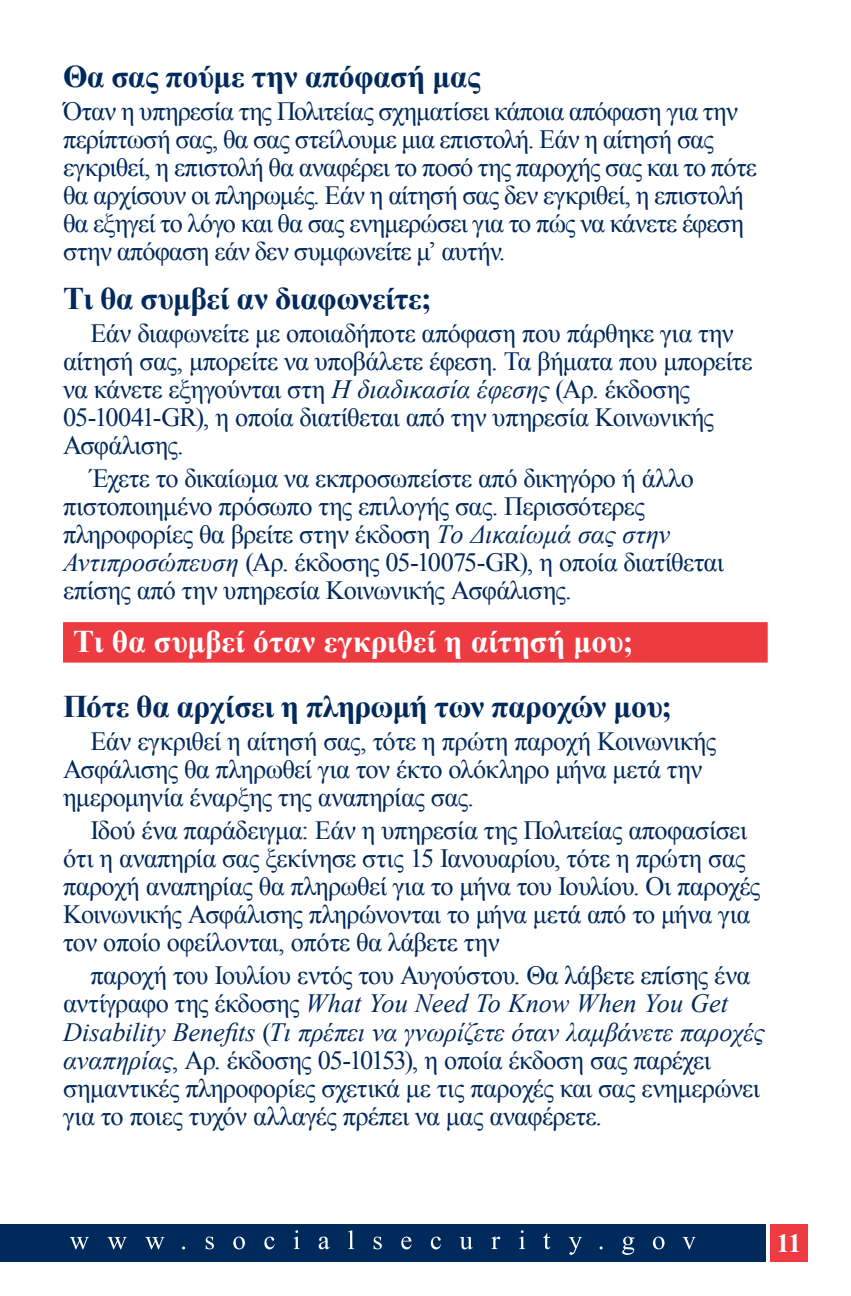
<style>
.page{position:relative;width:851px;height:1296px;background:#fff}
.page>*{position:absolute;margin:0;border:0;box-sizing:border-box;transform-origin:0 0}
.Header2{font:700 31.5px "Times New Roman";letter-spacing:-.02em;color:#00295c}
.Header1_1line{font:700 31.5px "Times New Roman";color:#fff}
.paragraph_format{font:26.32px/28.1px "Times New Roman";letter-spacing:-.025em;color:#00295c}
.t1{font:700 26.32px "Times New Roman";color:#fff}
.s1{font-style:italic}
</style>
<div class="page">
<div style="left:0;top:1224px;width:765px;height:37px;background:#00295c"></div>
<svg style="left:70px;top:1230px;width:625px;height:25px"></svg>
<div style="left:63px;top:622px;width:704px;height:41px;background:#ee3a41"></div>
<div style="left:770px;top:1224px;width:37px;height:37px;background:#ee3a41"></div>
<p class="Header2" style="left:63px;top:54px;width:419px">Θα σας πούμε την απόφασή μας</p>
<p class="paragraph_format" style="left:63px;top:96px;width:695px">Όταν η υπηρεσία της Πολιτείας σχηματίσει κάποια απόφαση για την περίπτωσή σας, θα σας στείλουμε μια επιστολή. Εάν η αίτησή σας εγκριθεί, η επιστολή θα αναφέρει το ποσό της παροχής σας και το πότε θα αρχίσουν οι πληρωμές. Εάν η αίτησή σας δεν εγκριθεί, η επιστολή θα εξηγεί το λόγο και θα σας ενημερώσει για το πώς να κάνετε έφεση στην απόφαση εάν δεν συμφωνείτε μ’ αυτήν.</p>
<p class="Header2" style="left:63px;top:276px;width:370px">Τι θα συμβεί αν διαφωνείτε;</p>
<p class="paragraph_format" style="left:63px;top:318px;width:691px;text-indent:27px">Εάν διαφωνείτε με οποιαδήποτε απόφαση που πάρθηκε για την αίτησή σας, μπορείτε να υποβάλετε έφεση. Τα βήματα που μπορείτε να κάνετε εξηγούνται στη <span class="s1">Η διαδικασία έφεσης</span> (Αρ. έκδοσης 05-10041-GR), η οποία διατίθεται από την υπηρεσία Κοινωνικής Ασφάλισης.</p>
<p class="paragraph_format" style="left:63px;top:464px;width:662px;text-indent:27px">Έχετε το δικαίωμα να εκπροσωπείστε από δικηγόρο ή άλλο πιστοποιημένο πρόσωπο της επιλογής σας. Περισσότερες πληροφορίες θα βρείτε στην έκδοση <span class="s1">Το Δικαίωμά σας στην Αντιπροσώπευση</span> (Αρ. έκδοσης 05-10075-GR), η οποία διατίθεται επίσης από την υπηρεσία Κοινωνικής Ασφάλισης.</p>
<p class="Header1_1line" style="left:73px;top:620px;width:561px">Τι θα συμβεί όταν εγκριθεί η αίτησή μου;</p>
<p class="Header2" style="left:63px;top:684px;width:610px">Πότε θα αρχίσει η πληρωμή των παροχών μου;</p>
<p class="paragraph_format" style="left:63px;top:726px;width:654px;text-indent:27px">Εάν εγκριθεί η αίτησή σας, τότε η πρώτη παροχή Κοινωνικής<br>Ασφάλισης θα πληρωθεί για τον έκτο ολόκληρο μήνα μετά την ημερομηνία έναρξης της αναπηρίας σας.</p>
<p class="paragraph_format" style="left:63px;top:816px;width:698px;text-indent:27px">Ιδού ένα παράδειγμα: Εάν η υπηρεσία της Πολιτείας αποφασίσει ότι η αναπηρία σας ξεκίνησε στις 15 Ιανουαρίου, τότε η πρώτη σας παροχή αναπηρίας θα πληρωθεί για το μήνα του Ιουλίου. Οι παροχές Κοινωνικής Ασφάλισης πληρώνονται το μήνα μετά από το μήνα για τον οποίο οφείλονται, οπότε θα λάβετε την</p>
<p class="paragraph_format" style="left:63px;top:961px;width:703px;text-indent:27px">παροχή του Ιουλίου εντός του Αυγούστου. Θα λάβετε επίσης ένα αντίγραφο της έκδοσης <span class="s1">What You Need To Know When You Get Disability Benefits</span> (<span class="s1">Τι πρέπει να γνωρίζετε όταν λαμβάνετε παροχές αναπηρίας</span>, Αρ. έκδοσης 05-10153), η οποία έκδοση σας παρέχει σημαντικές πληροφορίες σχετικά με τις παροχές και σας ενημερώνει για το ποιες τυχόν αλλαγές πρέπει να μας αναφέρετε.</p>
<p class="t1" style="left:776px;top:1225px;width:26px">11</p>
</div>
